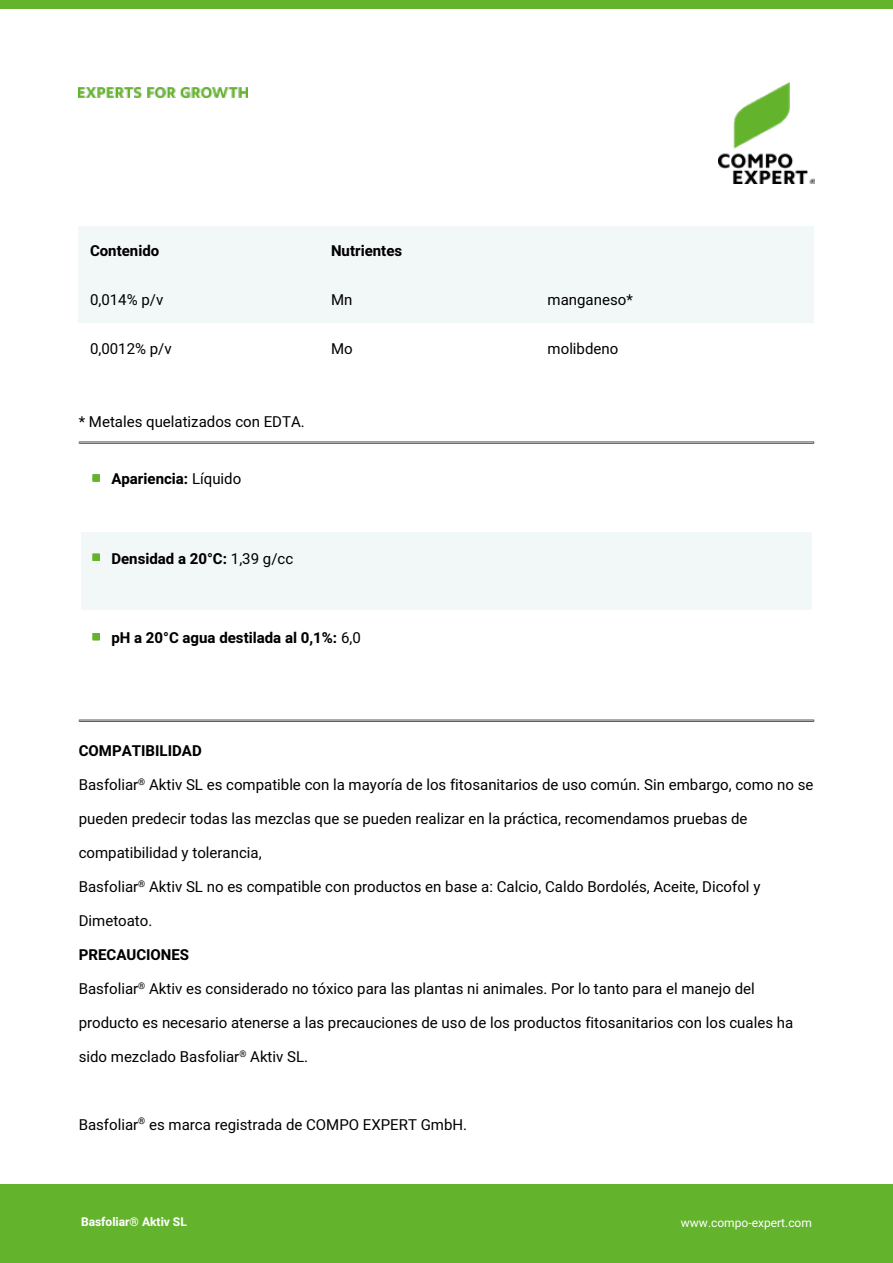
<style>
.page{position:relative;width:893px;height:1263px;background:#fff}
.page>*{position:absolute;margin:0;border:0;box-sizing:border-box;transform-origin:0 0}
.t1{font:15px "Heebo";color:#000}
.t2{font:700 15px "Heebo";color:#000}
.t3{font:12px "Heebo";color:#fff}
.t4{font:700 12px "Heebo";color:#fff}
.s1{font-weight:400}
</style>
<div class="page">
<div style="left:79px;top:225px;width:241px;height:49px;background:#f2f7f7"></div>
<div style="left:320px;top:225px;width:216px;height:49px;background:#f2f7f7"></div>
<div style="left:536px;top:225px;width:278px;height:49px;background:#f2f7f7"></div>
<div style="left:79px;top:274px;width:241px;height:49px;background:#f2f7f7"></div>
<div style="left:320px;top:274px;width:216px;height:49px;background:#f2f7f7"></div>
<div style="left:536px;top:274px;width:278px;height:49px;background:#f2f7f7"></div>
<hr style="left:79px;top:441px;width:735px;height:1px;background:#000">
<hr style="left:79px;top:442px;width:735px;height:2px;background:#292929">
<svg style="left:92px;top:474px;width:8px;height:8px"></svg>
<div style="left:81px;top:533px;width:731px;height:77px;background:#f2f7f7"></div>
<svg style="left:92px;top:553px;width:8px;height:8px"></svg>
<svg style="left:92px;top:633px;width:8px;height:7px"></svg>
<hr style="left:79px;top:719px;width:735px;height:2px;background:#000">
<hr style="left:79px;top:721px;width:735px;height:1px;background:#292929">
<div style="left:0;top:0;width:893px;height:9px;background:#64b32d"></div>
<img style="left:79px;top:88px;width:169px;height:10px">
<img style="left:719px;top:82px;width:95px;height:101px">
<div style="left:0;top:1184px;width:893px;height:79px;background:#64b32d"></div>
<p class="t2" style="left:90px;top:240px;width:71px">Contenido</p>
<p class="t2" style="left:331px;top:240px;width:73px">Nutrientes</p>
<p class="t1" style="left:90px;top:289px;width:75px">0,014% p/v</p>
<p class="t1" style="left:331px;top:289px;width:23px">Mn</p>
<p class="t1" style="left:548px;top:289px;width:87px">manganeso*</p>
<p class="t1" style="left:90px;top:338px;width:83px">0,0012% p/v</p>
<p class="t1" style="left:331px;top:338px;width:23px">Mo</p>
<p class="t1" style="left:548px;top:338px;width:72px">molibdeno</p>
<p class="t1" style="left:79px;top:411px;width:228px">* Metales quelatizados con EDTA.</p>
<p class="t2" style="left:111px;top:469px;width:131px">Apariencia: <span class="s1">Líquido</span></p>
<p class="t2" style="left:111px;top:548px;width:183px">Densidad a 20°C: <span class="s1">1,39 g/cc</span></p>
<p class="t2" style="left:111px;top:627px;width:251px">pH a 20°C agua destilada al 0,1%: <span class="s1">6,0</span></p>
<p class="t2" style="left:79px;top:741px;width:125px">COMPATIBILIDAD</p>
<p class="t1" style="left:79px;top:775px;width:736px">Basfoliar<sup>®</sup> Aktiv SL es compatible con la mayoría de los fitosanitarios de uso común. Sin embargo, como no se</p>
<p class="t1" style="left:79px;top:808px;width:670px">pueden predecir todas las mezclas que se pueden realizar en la práctica, recomendamos pruebas de</p>
<p class="t1" style="left:79px;top:842px;width:184px">compatibilidad y tolerancia,</p>
<p class="t1" style="left:79px;top:876px;width:683px">Basfoliar<sup>®</sup> Aktiv SL no es compatible con productos en base a: Calcio, Caldo Bordolés, Aceite, Dicofol y</p>
<p class="t1" style="left:79px;top:910px;width:75px">Dimetoato.</p>
<p class="t2" style="left:79px;top:944px;width:112px">PRECAUCIONES</p>
<p class="t1" style="left:79px;top:978px;width:678px">Basfoliar<sup>®</sup> Aktiv es considerado no tóxico para las plantas ni animales. Por lo tanto para el manejo del</p>
<p class="t1" style="left:79px;top:1012px;width:716px">producto es necesario atenerse a las precauciones de uso de los productos fitosanitarios con los cuales ha</p>
<p class="t1" style="left:79px;top:1046px;width:231px">sido mezclado Basfoliar<sup>®</sup> Aktiv SL.</p>
<p class="t1" style="left:79px;top:1114px;width:390px">Basfoliar<sup>®</sup> es marca registrada de COMPO EXPERT GmbH.</p>
<p class="t4" style="left:81px;top:1213px;width:107px">Basfoliar® Aktiv SL</p>
<p class="t3" style="left:681px;top:1214px;width:133px">www.compo-expert.com</p>
</div>
